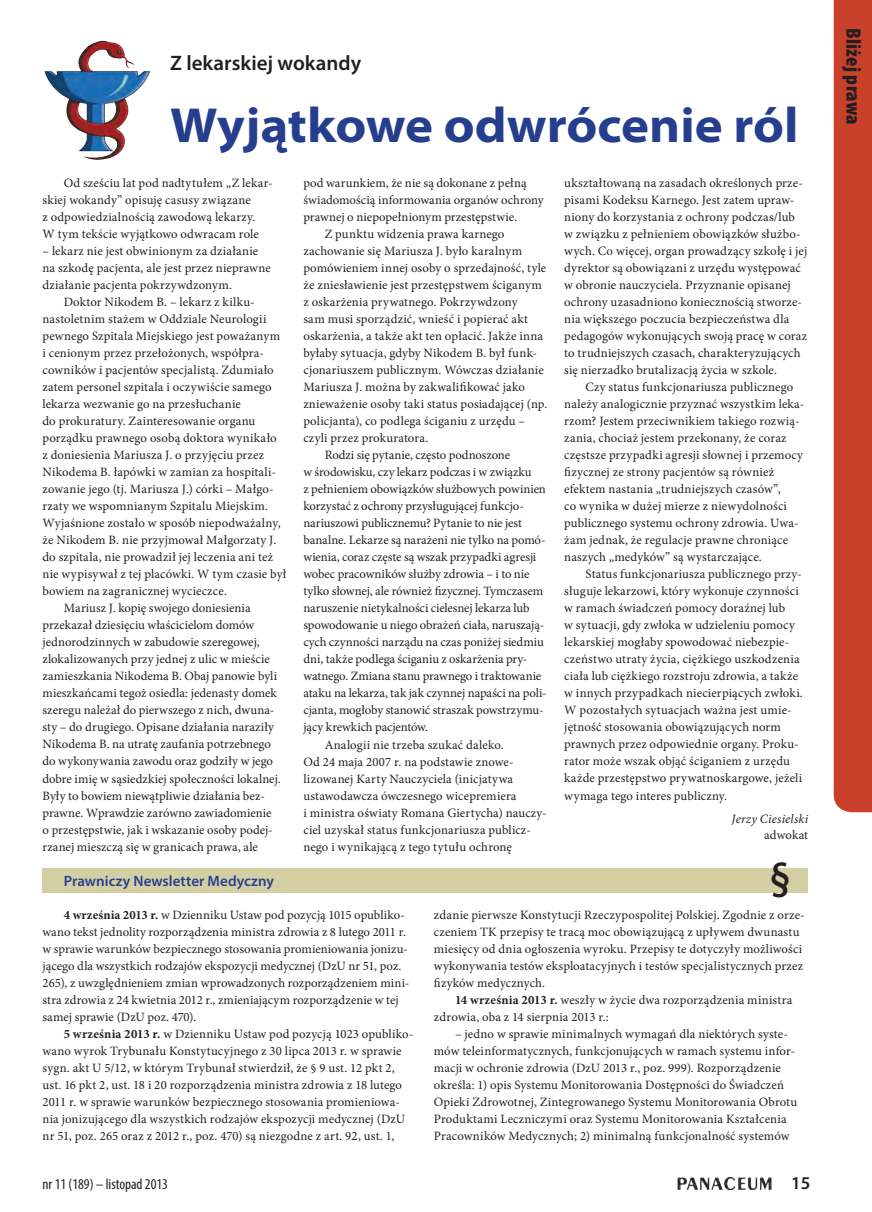
<style>
.page{position:relative;width:872px;height:1212px;background:#fff}
.page>*{position:absolute;margin:0;border:0;box-sizing:border-box;transform-origin:0 0}
.P_Tytuł_duży_40_z_wc{font:700 semi-expanded 49.5px "Myriad Pro";color:#253f8e}
.P_Nadtytuł{font:600 condensed 48px "Myriad Pro";color:#231f20}
.P_Nadtytuł-2{font:600 21px "Myriad Pro";color:#231f20}
.t1{font:900 condensed 21px "Myriad Pro";letter-spacing:.01em;color:#231f20}
.t2{font:600 18px "Myriad Pro";color:#231f20}
.P_Tekst_prosty{font:600 15px "Myriad Pro";letter-spacing:.005em;color:#253f8e}
.t3{font:condensed 15px "Myriad Pro";color:#231f20}
.P_Tekst{font:12.75px/17px "Minion Pro";letter-spacing:.01em;color:#231f20}
.P_Podpis_autora{font:italic 12.75px "Minion Pro";letter-spacing:.01em;color:#231f20}
.s1{font-weight:700}
</style>
<div class="page">
<img style="left:677px;top:1177px;width:95px;height:12px">
<div style="left:833px;top:0;width:39px;height:812px;background:#c9402b"></div>
<div style="left:43px;top:868px;width:765px;height:25px;background:#d4cfa3"></div>
<img style="left:44px;top:40px;width:106px;height:120px">
<p class="P_Nadtytuł-2" style="left:170px;top:50px;width:193px">Z lekarskiej wokandy</p>
<p class="P_Tytuł_duży_40_z_wc" style="left:170px;top:93px;width:630px">Wyjątkowe odwrócenie ról</p>
<p class="P_Tekst" style="left:43px;top:175px;width:232px;text-indent:21px">Od sześciu lat pod nadtytułem „Z lekar&shy;skiej wokandy” opisuję casusy związane<br>z odpowiedzialnością zawodową lekarzy.<br>W tym tekście wyjątkowo odwracam role</p>
<p class="P_Tekst" style="left:43px;top:243px;width:230px">– lekarz nie jest obwinionym za działanie na szkodę pacjenta, ale jest przez nieprawne działanie pacjenta pokrzywdzonym.</p>
<p class="P_Tekst" style="left:43px;top:294px;width:245px;text-indent:21px">Doktor Nikodem B. – lekarz z kilku&shy;nastoletnim stażem w Oddziale Neurologii pewnego Szpitala Miejskiego jest poważanym i cenionym przez przełożonych, współpra&shy;cowników i pacjentów specjalistą. Zdumiało zatem personel szpitala i oczywiście samego lekarza wezwanie go na przesłuchanie<br>do prokuratury. Zainteresowanie organu porządku prawnego osobą doktora wynikało<br>z doniesienia Mariusza J. o przyjęciu przez Nikodema B. łapówki w zamian za hospitali&shy;zowanie jego (tj. Mariusza J.) córki – Małgo&shy;rzaty we wspomnianym Szpitalu Miejskim.<br>Wyjaśnione zostało w sposób niepodważalny, że Nikodem B. nie przyjmował Małgorzaty J. do szpitala, nie prowadził jej leczenia ani też nie wypisywał z tej placówki. W tym czasie był bowiem na zagranicznej wycieczce.</p>
<p class="P_Tekst" style="left:43px;top:600px;width:240px;text-indent:21px">Mariusz J. kopię swojego doniesienia przekazał dziesięciu właścicielom domów jednorodzinnych w zabudowie szeregowej, zlokalizowanych przy jednej z ulic w mieście zamieszkania Nikodema B. Obaj panowie byli mieszkańcami tegoż osiedla: jedenasty domek szeregu należał do pierwszego z nich, dwuna&shy;sty – do drugiego. Opisane działania naraziły Nikodema B. na utratę zaufania potrzebnego do wykonywania zawodu oraz godziły w jego dobre imię w sąsiedzkiej społeczności lokalnej.<br>Były to bowiem niewątpliwie działania bez&shy;prawne. Wprawdzie zarówno zawiadomienie o przestępstwie, jak i wskazanie osoby podej&shy;rzanej mieszczą się w granicach prawa, ale</p>
<p class="P_Tekst" style="left:303px;top:175px;width:242px">pod warunkiem, że nie są dokonane z pełną świadomością informowania organów ochrony prawnej o niepopełnionym przestępstwie.</p>
<p class="P_Tekst" style="left:303px;top:226px;width:245px;text-indent:21px">Z punktu widzenia prawa karnego zachowanie się Mariusza J. było karalnym pomówieniem innej osoby o sprzedajność, tyle że zniesławienie jest przestępstwem ściganym z oskarżenia prywatnego. Pokrzywdzony<br>sam musi sporządzić, wnieść i popierać akt oskarżenia, a także akt ten opłacić. Jakże inna byłaby sytuacja, gdyby Nikodem B. był funk&shy;cjonariuszem publicznym. Wówczas działanie Mariusza J. można by zakwalifikować jako znieważenie osoby taki status posiadającej (np. policjanta), co podlega ściganiu z urzędu – czyli przez prokuratora.</p>
<p class="P_Tekst" style="left:303px;top:447px;width:245px;text-indent:21px">Rodzi się pytanie, często podnoszone<br>w środowisku, czy lekarz podczas i w związku<br>z pełnieniem obowiązków służbowych powinien korzystać z ochrony przysługującej funkcjo&shy;nariuszowi publicznemu? Pytanie to nie jest banalne. Lekarze są narażeni nie tylko na pomó&shy;wienia, coraz częste są wszak przypadki agresji wobec pracowników służby zdrowia – i to nie tylko słownej, ale również fizycznej. Tymczasem naruszenie nietykalności cielesnej lekarza lub spowodowanie u niego obrażeń ciała, naruszają&shy;cych czynności narządu na czas poniżej siedmiu dni, także podlega ściganiu z oskarżenia pry&shy;watnego. Zmiana stanu prawnego i traktowanie ataku na lekarza, tak jak czynnej napaści na poli&shy;cjanta, mogłoby stanowić straszak powstrzymu&shy;jący krewkich pacjentów.</p>
<p class="P_Tekst" style="left:303px;top:736px;width:245px;text-indent:21px">Analogii nie trzeba szukać daleko.<br>Od 24 maja 2007 r. na podstawie znowe&shy;lizowanej Karty Nauczyciela (inicjatywa ustawodawcza ówczesnego wicepremiera<br>i ministra oświaty Romana Giertycha) nauczy&shy;ciel uzyskał status funkcjonariusza publicz&shy;nego i wynikającą z tego tytułu ochronę</p>
<p class="P_Tekst" style="left:564px;top:175px;width:244px">ukształtowaną na zasadach określonych prze&shy;pisami Kodeksu Karnego. Jest zatem upraw&shy;niony do korzystania z ochrony podczas/lub<br>w związku z pełnieniem obowiązków służbo&shy;wych. Co więcej, organ prowadzący szkołę i jej dyrektor są obowiązani z urzędu występować w obronie nauczyciela. Przyznanie opisanej ochrony uzasadniono koniecznością stworze&shy;nia większego poczucia bezpieczeństwa dla pedagogów wykonujących swoją pracę w coraz to trudniejszych czasach, charakteryzujących się nierzadko brutalizacją życia w szkole.</p>
<p class="P_Tekst" style="left:564px;top:379px;width:241px;text-indent:21px">Czy status funkcjonariusza publicznego należy analogicznie przyznać wszystkim leka&shy;rzom? Jestem przeciwnikiem takiego rozwią&shy;zania, chociaż jestem przekonany, że coraz częstsze przypadki agresji słownej i przemocy fizycznej ze strony pacjentów są również efektem nastania „trudniejszych czasów”,<br>co wynika w dużej mierze z niewydolności publicznego systemu ochrony zdrowia. Uwa&shy;żam jednak, że regulacje prawne chroniące naszych „medyków” są wystarczające.</p>
<p class="P_Tekst" style="left:564px;top:566px;width:240px;text-indent:21px">Status funkcjonariusza publicznego przy&shy;sługuje lekarzowi, który wykonuje czynności w ramach świadczeń pomocy doraźnej lub<br>w sytuacji, gdy zwłoka w udzieleniu pomocy lekarskiej mogłaby spowodować niebezpie&shy;czeństwo utraty życia, ciężkiego uszkodzenia ciała lub ciężkiego rozstroju zdrowia, a także w innych przypadkach niecierpiących zwłoki.<br>W pozostałych sytuacjach ważna jest umie&shy;jętność stosowania obowiązujących norm prawnych przez odpowiednie organy. Proku&shy;rator może wszak objąć ściganiem z urzędu każde przestępstwo prywatnoskargowe, jeżeli wymaga tego interes publiczny.</p>
<p class="P_Podpis_autora" style="left:731px;top:810px;width:78px">Jerzy Ciesielski</p>
<p class="P_Tekst" style="left:764px;top:826px;width:45px">adwokat</p>
<p class="P_Tekst_prosty" style="left:64px;top:872px;width:212px">Prawniczy Newsletter Medyczny</p>
<p class="P_Tekst" style="left:43px;top:906px;width:368px;text-indent:21px"><span class="s1">4 września 2013 r.</span> w Dzienniku Ustaw pod pozycją 1015 opubliko&shy;wano tekst jednolity rozporządzenia ministra zdrowia z 8 lutego 2011 r. w sprawie warunków bezpiecznego stosowania promieniowania jonizu&shy;jącego dla wszystkich rodzajów ekspozycji medycznej (DzU nr 51, poz.<br>265), z uwzględnieniem zmian wprowadzonych rozporządzeniem mini&shy;stra zdrowia z 24 kwietnia 2012 r., zmieniającym rozporządzenie w tej samej sprawie (DzU poz. 470).</p>
<p class="P_Tekst" style="left:42px;top:1025px;width:372px;text-indent:21px"><span class="s1">5 września 2013 r.</span> w Dzienniku Ustaw pod pozycją 1023 opubliko&shy;wano wyrok Trybunału Konstytucyjnego z 30 lipca 2013 r. w sprawie sygn. akt U 5/12, w którym Trybunał stwierdził, że § 9 ust. 12 pkt 2, ust. 16 pkt 2, ust. 18 i 20 rozporządzenia ministra zdrowia z 18 lutego 2011 r. w sprawie warunków bezpiecznego stosowania promieniowa&shy;nia jonizującego dla wszystkich rodzajów ekspozycji medycznej (DzU nr 51, poz. 265 oraz z 2012 r., poz. 470) są niezgodne z art. 92, ust. 1,</p>
<p class="P_Nadtytuł" style="left:770px;top:850px;width:22px">§</p>
<p class="P_Tekst" style="left:434px;top:906px;width:372px">zdanie pierwsze Konstytucji Rzeczypospolitej Polskiej. Zgodnie z orze&shy;czeniem TK przepisy te tracą moc obowiązującą z upływem dwunastu miesięcy od dnia ogłoszenia wyroku. Przepisy te dotyczyły możliwości wykonywania testów eksploatacyjnych i testów specjalistycznych przez fizyków medycznych.</p>
<p class="P_Tekst" style="left:434px;top:991px;width:360px;text-indent:21px"><span class="s1">14 września 2013 r.</span> weszły w życie dwa rozporządzenia ministra zdrowia, oba z 14 sierpnia 2013 r.:</p>
<p class="P_Tekst" style="left:434px;top:1025px;width:365px;text-indent:21px">– jedno w sprawie minimalnych wymagań dla niektórych syste&shy;mów teleinformatycznych, funkcjonujących w ramach systemu infor&shy;macji w ochronie zdrowia (DzU 2013 r., poz. 999). Rozporządzenie określa: 1) opis Systemu Monitorowania Dostępności do Świadczeń Opieki Zdrowotnej, Zintegrowanego Systemu Monitorowania Obrotu Produktami Leczniczymi oraz Systemu Monitorowania Kształcenia Pracowników Medycznych; 2) minimalną funkcjonalność systemów</p>
<p class="t3" style="left:43px;top:1175px;width:127px">nr 11 (189) – listopad 2013</p>
<h3 class="t2" style="left:791px;top:1172px;width:21px">15</h3>
<h3 class="t1" style="left:867px;top:28px;width:99px;rotate:90deg">Bliżej prawa</h3>
</div>
